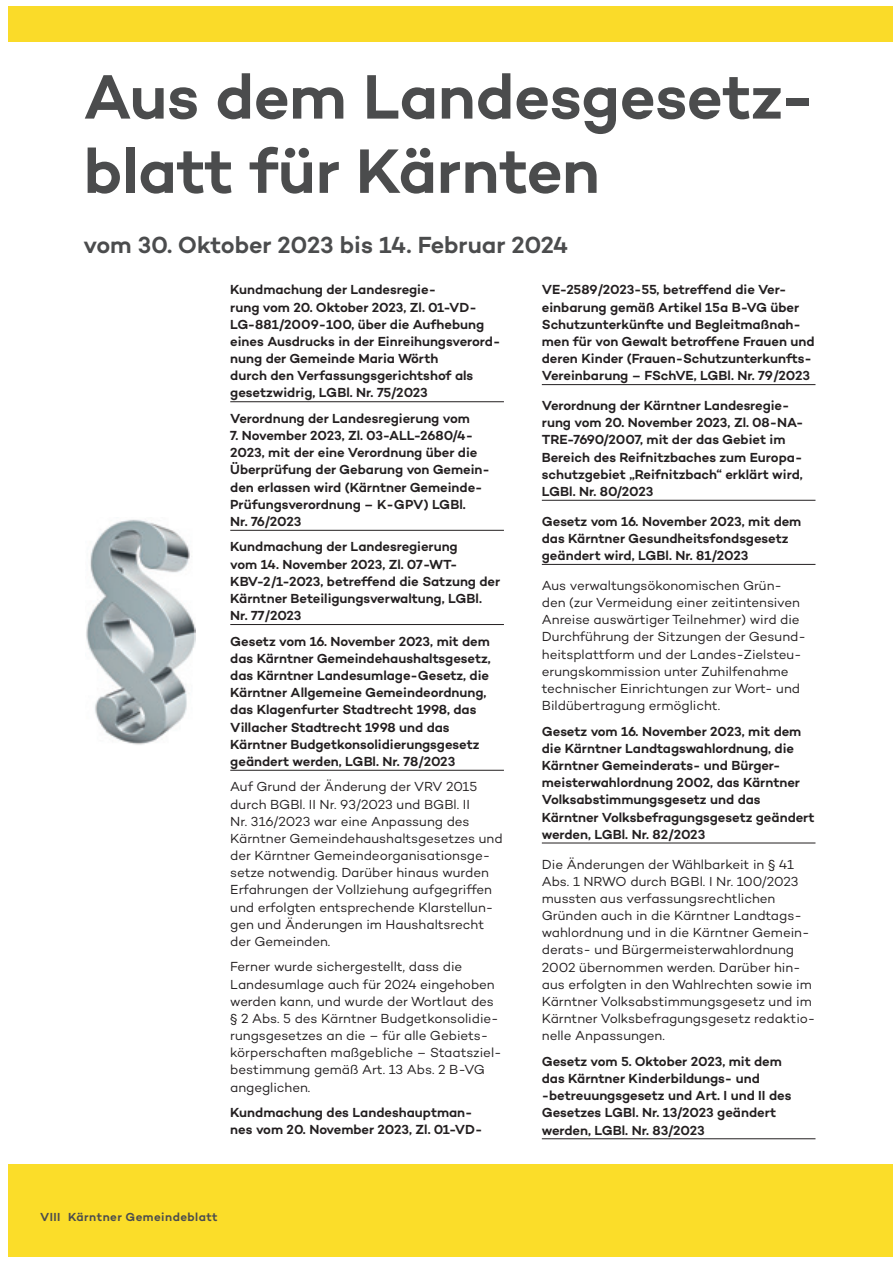
<style>
.page{position:relative;width:893px;height:1263px;background:#fff}
.page>*{position:absolute;margin:0;border:0;box-sizing:border-box;transform-origin:0 0}
.t1{font:600 63.9px/74.2px "Campton";letter-spacing:-.005em;color:#4b4c4d}
.t2{font:600 23.7px "Campton";letter-spacing:-.01em;color:#4b4c4d}
.t3{font:600 13.35px/17.1px "Campton";color:#231f20}
.t4{font:13.35px/17.1px "Campton";color:#231f20}
.t5{font:600 11.85px "Campton";letter-spacing:.04em;color:#4b4c4d}
</style>
<div class="page">
<div style="left:9px;top:1164px;width:884px;height:93px;background:#fbdd29"></div>
<div style="left:9px;top:6px;width:884px;height:36px;background:#fadb29"></div>
<hr style="left:230px;top:401px;width:274px;height:1px;background:#231f20">
<hr style="left:230px;top:530px;width:274px;height:1px;background:#231f20">
<hr style="left:230px;top:624px;width:274px;height:1px;background:#231f20">
<hr style="left:230px;top:770px;width:274px;height:1px;background:#231f20">
<hr style="left:542px;top:384px;width:273px;height:1px;background:#231f20">
<hr style="left:542px;top:500px;width:273px;height:1px;background:#231f20">
<hr style="left:542px;top:564px;width:273px;height:1px;background:#231f20">
<hr style="left:542px;top:843px;width:273px;height:1px;background:#231f20">
<hr style="left:542px;top:1139px;width:273px;height:1px;background:#231f20">
<img style="left:86px;top:519px;width:110px;height:226px">
<h1 class="t1" style="left:84px;top:66px;width:733px">Aus dem Landesgesetz&shy;blatt für Kärnten</h1>
<h2 class="t2" style="left:84px;top:236px;width:486px">vom 30. Oktober 2023 bis 14. Februar 2024</h2>
<p class="t3" style="left:230px;top:283px;width:272px">Kundmachung der Landesregie-<br>rung vom 20. Oktober 2023, Zl. 01-VD-LG-881/2009-100, über die Aufhebung eines Ausdrucks in der Einreihungsverord&shy;nung der Gemeinde Maria Wörth<br>durch den Verfassungsgerichtshof als gesetzwidrig, LGBl. Nr. 75/2023</p>
<p class="t3" style="left:230px;top:411px;width:241px">Verordnung der Landesregierung vom</p>
<p class="t3" style="left:230px;top:428px;width:261px">7. November 2023, Zl. 03-ALL-2680/4- 2023, mit der eine Verordnung über die Überprüfung der Gebarung von Gemein&shy;den erlassen wird (Kärntner Gemeinde-Prüfungsverordnung – K-GPV) LGBl.<br>Nr. 76/2023</p>
<p class="t3" style="left:230px;top:540px;width:271px">Kundmachung der Landesregierung<br>vom 14. November 2023, Zl. 07-WT-<br>KBV-2/1-2023, betreffend die Satzung der<br>Kärntner Beteiligungsverwaltung, LGBl.<br>Nr. 77/2023</p>
<p class="t3" style="left:230px;top:634px;width:262px">Gesetz vom 16. November 2023, mit dem das Kärntner Gemeindehaushaltsgesetz, das Kärntner Landesumlage-Gesetz, die Kärntner Allgemeine Gemeindeordnung, das Klagenfurter Stadtrecht 1998, das Villacher Stadtrecht 1998 und das Kärntner Budgetkonsolidierungsgesetz geändert werden, LGBl. Nr. 78/2023</p>
<p class="t4" style="left:230px;top:780px;width:274px">Auf Grund der Änderung der VRV 2015 durch BGBl. II Nr. 93/2023 und BGBl. II<br>Nr. 316/2023 war eine Anpassung des Kärntner Gemeindehaushaltsgesetzes und der Kärntner Gemeindeorganisationsge&shy;setze notwendig. Darüber hinaus wurden Erfahrungen der Vollziehung aufgegriffen und erfolgten entsprechende Klarstellun&shy;gen und Änderungen im Haushaltsrecht der Gemeinden.</p>
<p class="t4" style="left:230px;top:960px;width:273px">Ferner wurde sichergestellt, dass die Landesumlage auch für 2024 eingehoben werden kann, und wurde der Wortlaut des § 2 Abs. 5 des Kärntner Budgetkonsolidie&shy;rungsgesetzes an die – für alle Gebiets&shy;körperschaften maßgebliche – Staatsziel&shy;bestimmung gemäß Art. 13 Abs. 2 B-VG angeglichen.</p>
<p class="t3" style="left:230px;top:1105px;width:254px">Kundmachung des Landeshauptman&shy;nes vom 20. November 2023, Zl. 01-VD-</p>
<p class="t5" style="left:40px;top:1212px;width:179px">VIII Kärntner Gemeindeblatt</p>
<p class="t3" style="left:542px;top:283px;width:274px">VE-2589/2023-55, betreffend die Ver&shy;einbarung gemäß Artikel 15a B-VG über Schutzunterkünfte und Begleitmaßnah&shy;men für von Gewalt betroffene Frauen und deren Kinder (Frauen-Schutzunterkunfts-Vereinbarung – FSchVE, LGBl. Nr. 79/2023</p>
<p class="t3" style="left:542px;top:398px;width:263px">Verordnung der Kärntner Landesregie&shy;rung vom 20. November 2023, Zl. 08-NA-TRE-7690/2007, mit der das Gebiet im Bereich des Reifnitzbaches zum Europa&shy;schutzgebiet „Reifnitzbach“ erklärt wird, LGBl. Nr. 80/2023</p>
<p class="t3" style="left:542px;top:514px;width:261px">Gesetz vom 16. November 2023, mit dem das Kärntner Gesundheitsfondsgesetz geändert wird, LGBl. Nr. 81/2023</p>
<p class="t4" style="left:542px;top:578px;width:266px">Aus verwaltungsökonomischen Grün&shy;den (zur Vermeidung einer zeitintensiven Anreise auswärtiger Teilnehmer) wird die Durchführung der Sitzungen der Gesund&shy;heitsplattform und der Landes-Zielsteu&shy;erungskommission unter Zuhilfenahme technischer Einrichtungen zur Wort- und Bildübertragung ermöglicht.</p>
<p class="t3" style="left:542px;top:724px;width:274px">Gesetz vom 16. November 2023, mit dem die Kärntner Landtagswahlordnung, die Kärntner Gemeinderats- und Bürger&shy;meisterwahlordnung 2002, das Kärntner Volksabstimmungsgesetz und das Kärntner Volksbefragungsgesetz geändert werden, LGBl. Nr. 82/2023</p>
<p class="t4" style="left:542px;top:857px;width:275px">Die Änderungen der Wählbarkeit in § 41<br>Abs. 1 NRWO durch BGBl. I Nr. 100/2023 mussten aus verfassungsrechtlichen Gründen auch in die Kärntner Landtags&shy;wahlordnung und in die Kärntner Gemein&shy;derats- und Bürgermeisterwahlordnung 2002 übernommen werden. Darüber hin&shy;aus erfolgten in den Wahlrechten sowie im Kärntner Volksabstimmungsgesetz und im Kärntner Volksbefragungsgesetz redaktio&shy;nelle Anpassungen.</p>
<p class="t3" style="left:542px;top:1054px;width:251px">Gesetz vom 5. Oktober 2023, mit dem das Kärntner Kinderbildungs- und -betreuungsgesetz und Art. I und II des Gesetzes LGBl. Nr. 13/2023 geändert werden, LGBl. Nr. 83/2023</p>
</div>
